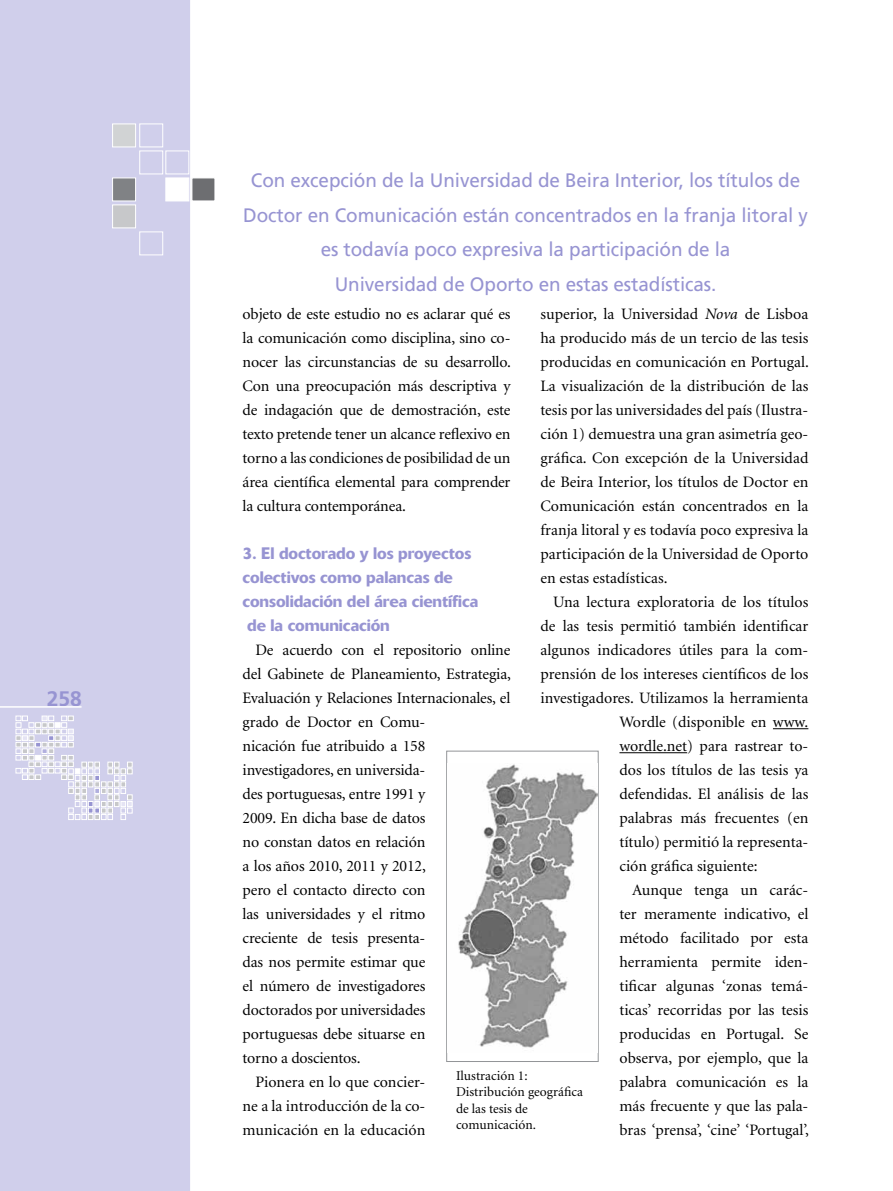
<style>
.page{position:relative;width:893px;height:1191px;background:#fff}
.page>*{position:absolute;margin:0;border:0;box-sizing:border-box;transform-origin:0 0}
.t1{font:700 21px "Frutiger";color:#9794d2}
.t2{font:19.5px/34.5px "Frutiger";letter-spacing:-.005em;color:#9794d2;text-align:center}
.t3{font:500 16.5px/24px "Delta";letter-spacing:-.005em;color:#9794d2}
.t4{font:15.9px/24px "Minion";letter-spacing:-.005em;color:#000;text-align:justify}
.t5{font:13.5px/16.2px "Minion";color:#000}
.s1{font-style:italic}
</style>
<div class="page">
<div style="left:0;top:0;width:190px;height:1191px;background:#d0cfeb"></div>
<hr style="left:0;top:706px;width:82px;height:1px;background:#fff">
<div style="left:112px;top:178px;width:24px;height:23px;background:#808285;border:1px solid #fff"></div>
<div style="left:166px;top:178px;width:23px;height:23px;background:#fff"></div>
<div style="left:192px;top:178px;width:23px;height:23px;background:#6d6e71"></div>
<div style="left:140px;top:151px;width:23px;height:23px;border:1px solid #fff"></div>
<div style="left:166px;top:151px;width:23px;height:23px;border:1px solid #fff"></div>
<div style="left:112px;top:124px;width:24px;height:23px;background:#d1d3d4;border:1px solid #fff"></div>
<div style="left:140px;top:124px;width:23px;height:23px;border:1px solid #fff"></div>
<div style="left:140px;top:232px;width:23px;height:23px;border:1px solid #fff"></div>
<div style="left:112px;top:205px;width:24px;height:23px;background:#c7c8ca;border:1px solid #fff"></div>
<svg style="left:16px;top:716px;width:116px;height:103px;background:#d9d8eb"></svg>
<hr style="left:773px;top:728px;width:35px;height:1px;background:#000">
<hr style="left:619px;top:752px;width:68px;height:1px;background:#000">
<div style="left:446px;top:751px;width:152px;height:310px;background:#fff;border:1px solid #939598"></div>
<img style="left:447px;top:764px;width:150px;height:288px">
<h1 class="t1" style="left:47px;top:686px;width:37px">258</h1>
<p class="t2" style="left:243px;top:163px;width:566px">Con excepción de la U niversidad de Beira I nterior, los títulos de Doctor en Comunicación están concentrados en la franja litoral y es todavía poco expresiva la participación de la<br>U niversidad de Oporto en estas estadísticas.</p>
<p class="t4" style="left:243px;top:302px;width:270px">objeto de este estudio no es aclarar qué es la comunicación como disciplina, sino co&shy;nocer las circunstancias de su desarrollo.<br>Con una preocupación más descriptiva y de indagación que de demostración, este texto pretende tener un alcance reflexivo en torno a las condiciones de posibilidad de un área científica elemental para comprender la cultura contemporánea.</p>
<p class="t3" style="left:243px;top:541px;width:237px">3. El doctorado y los proyectos colectivos como palancas de consolidación del área científica de la comunicación</p>
<p class="t4" style="left:255px;top:638px;width:257px">De acuerdo con el repositorio online</p>
<p class="t4" style="left:243px;top:662px;width:270px">del Gabinete de Planeamiento, Estrategia,</p>
<p class="t4" style="left:243px;top:686px;width:269px">Evaluación y Relaciones Internacionales, el</p>
<p class="t4" style="left:243px;top:710px;width:184px">grado de Doctor en Comu-</p>
<p class="t4" style="left:243px;top:734px;width:184px">nicación fue atribuido a 158</p>
<p class="t4" style="left:243px;top:758px;width:184px">investigadores, en universida-</p>
<p class="t4" style="left:243px;top:782px;width:184px">des portuguesas, entre 1991 y</p>
<p class="t4" style="left:243px;top:806px;width:184px">2009. En dicha base de datos</p>
<p class="t4" style="left:243px;top:830px;width:184px">no constan datos en relación</p>
<p class="t4" style="left:243px;top:854px;width:185px">a los años 2010, 2011 y 2012,</p>
<p class="t4" style="left:243px;top:878px;width:184px">pero el contacto directo con</p>
<p class="t4" style="left:243px;top:902px;width:184px">las universidades y el ritmo</p>
<p class="t4" style="left:243px;top:926px;width:184px">creciente de tesis presenta-</p>
<p class="t4" style="left:243px;top:950px;width:184px">das nos permite estimar que</p>
<p class="t4" style="left:243px;top:974px;width:184px">el número de investigadores</p>
<p class="t4" style="left:243px;top:998px;width:184px">doctorados por universidades</p>
<p class="t4" style="left:243px;top:1022px;width:184px">portuguesas debe situarse en</p>
<p class="t4" style="left:243px;top:1046px;width:119px">torno a doscientos.</p>
<p class="t4" style="left:255px;top:1070px;width:172px">Pionera en lo que concier-</p>
<p class="t4" style="left:243px;top:1094px;width:184px">ne a la introducción de la co-</p>
<p class="t4" style="left:243px;top:1118px;width:184px">municación en la educación</p>
<p class="t4" style="left:540px;top:302px;width:270px">superior, la Universidad <span class="s1">Nova</span> de Lisboa ha producido más de un tercio de las tesis producidas en comunicación en Portugal.<br>La visualización de la distribución de las tesis por las universidades del país (Ilustra&shy;ción 1) demuestra una gran asimetría geo&shy;gráfica. Con excepción de la Universidad de Beira Interior, los títulos de Doctor en Comunicación están concentrados en la franja litoral y es todavía poco expresiva la participación de la Universidad de Oporto en estas estadísticas.</p>
<p class="t4" style="left:553px;top:590px;width:257px">Una lectura exploratoria de los títulos</p>
<p class="t4" style="left:540px;top:614px;width:269px">de las tesis permitió también identificar</p>
<p class="t4" style="left:540px;top:638px;width:269px">algunos indicadores útiles para la com-</p>
<p class="t4" style="left:540px;top:662px;width:269px">prensión de los intereses científicos de los</p>
<p class="t4" style="left:540px;top:686px;width:269px">investigadores. Utilizamos la herramienta</p>
<p class="t4" style="left:619px;top:710px;width:190px">Wordle (disponible en www.</p>
<p class="t4" style="left:619px;top:734px;width:190px">wordle.net) para rastrear to-</p>
<p class="t4" style="left:619px;top:758px;width:190px">dos los títulos de las tesis ya</p>
<p class="t4" style="left:619px;top:782px;width:190px">defendidas. El análisis de las</p>
<p class="t4" style="left:619px;top:806px;width:190px">palabras más frecuentes (en</p>
<p class="t4" style="left:619px;top:830px;width:190px">título) permitió la representa-</p>
<p class="t4" style="left:619px;top:854px;width:140px">ción gráfica siguiente:</p>
<p class="t4" style="left:632px;top:878px;width:178px">Aunque tenga un carác-</p>
<p class="t4" style="left:619px;top:902px;width:190px">ter meramente indicativo, el</p>
<p class="t4" style="left:619px;top:926px;width:190px">método facilitado por esta</p>
<p class="t4" style="left:619px;top:950px;width:190px">herramienta permite iden-</p>
<p class="t4" style="left:619px;top:974px;width:190px">tificar algunas ‘zonas temá-</p>
<p class="t4" style="left:619px;top:998px;width:190px">ticas’ recorridas por las tesis</p>
<p class="t4" style="left:619px;top:1022px;width:190px">producidas en Portugal. Se</p>
<p class="t4" style="left:619px;top:1046px;width:190px">observa, por ejemplo, que la</p>
<p class="t4" style="left:619px;top:1070px;width:190px">palabra comunicación es la</p>
<p class="t4" style="left:619px;top:1094px;width:190px">más frecuente y que las pala-</p>
<p class="t4" style="left:619px;top:1118px;width:191px">bras ‘prensa’, ‘cine’ ‘Portugal’,</p>
<p class="t5" style="left:456px;top:1068px;width:128px">Ilustración 1:<br>Distribución geográfica de las tesis de comunicación.</p>
</div>
